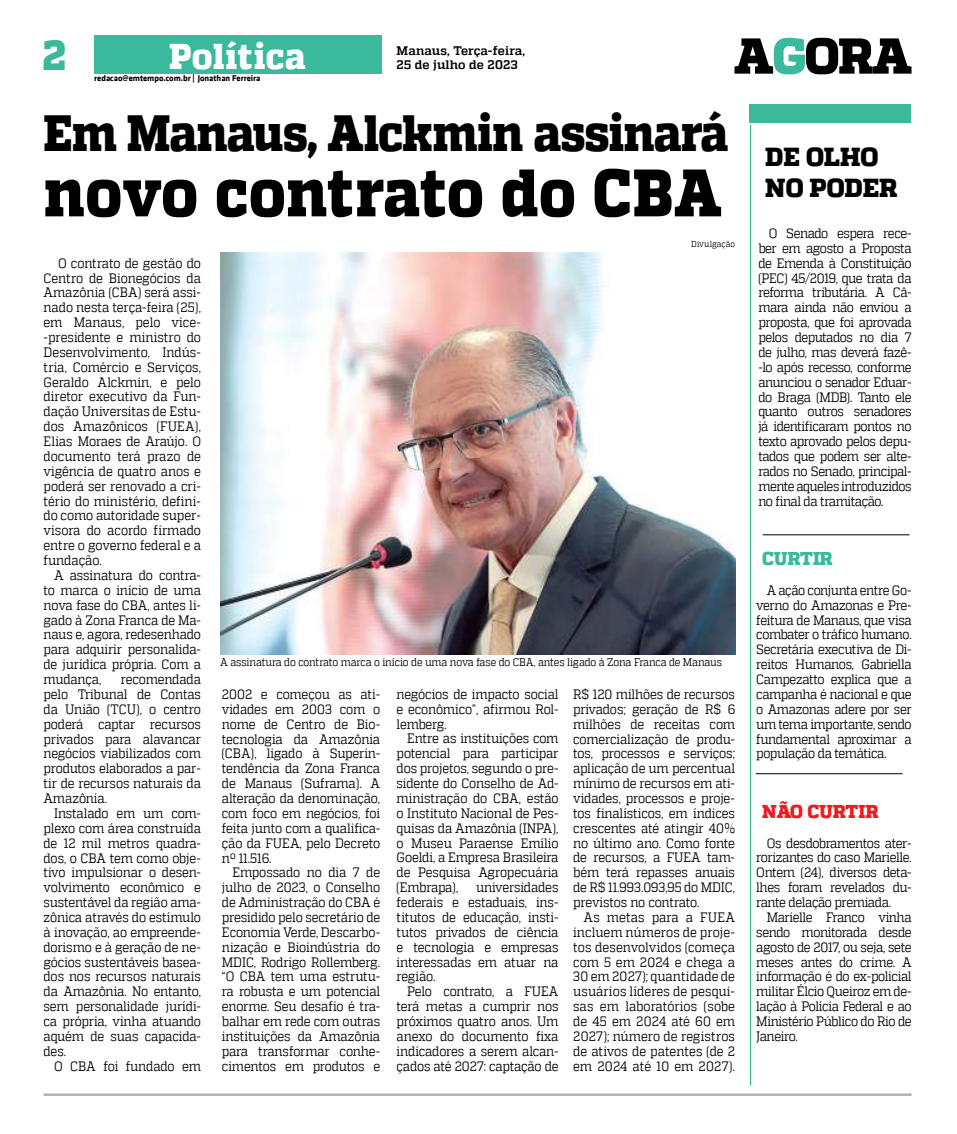
<style>
.page{position:relative;width:957px;height:1134px;background:#fff}
.page>*{position:absolute;margin:0;border:0;box-sizing:border-box;transform-origin:0 0}
.t1{font:800 66.88px "MW Quadon";letter-spacing:.005em;color:#000;scale:.89 1}
.t2{font:800 50.75px "MW Quadon";letter-spacing:-.025em;color:#000;scale:.89 1}
.t3{font:800 41.75px "MW Quadon";color:#3ab99c}
.t4{font:800 35.75px "MW Quadon";letter-spacing:.01em;color:#fff;scale:.94 1}
.t5{font:800 26px/31.2px "MW Quadon";color:#000}
.t6{font:800 18.62px "MW Quadon";color:#ed1c23}
.t7{font:800 18.62px "MW Quadon";color:#3ab99c}
.t8{font:13.62px/14.9px "MW Quadon";letter-spacing:-.015em;color:#000;text-align:justify;scale:.89 1}
.t9{font:700 12.38px "MW Quadon";letter-spacing:.01em;color:#000}
.t10{font:11.12px "MW Quadon";letter-spacing:-.015em;color:#000;scale:.89 1}
.t11{font:700 8.62px "MW Klavika Bd";color:#000}
.t12{font:8.62px "MW Quadon";letter-spacing:.01em;color:#000;scale:.89 1}
</style>
<div class="page">
<img style="left:220px;top:253px;width:515px;height:401px">
<div style="left:749px;top:104px;width:162px;height:19px;background:#3ab99c"></div>
<hr style="left:763px;top:534px;width:146px;height:1px;background:#000">
<hr style="left:756px;top:773px;width:146px;height:1px;background:#000">
<hr style="left:750px;top:125px;width:1px;height:960px;background:#3abb9d">
<hr style="left:44px;top:1093px;width:867px;height:3px;background:#b1b3b5">
<svg style="left:734px;top:38px;width:177px;height:36px"></svg>
<div style="left:94px;top:35px;width:288px;height:39px;background:#3ab99c"></div>
<h3 class="t3" style="left:42px;top:31px;width:25px">2</h3>
<h3 class="t4" style="left:169px;top:36px;width:147px">Política</h3>
<p class="t11" style="left:94px;top:72px;width:168px">redacao@emtempo.com.br | Jonathan Ferreira</p>
<p class="t9" style="left:397px;top:43px;width:130px">Manaus, Terça-feira,</p>
<p class="t9" style="left:397px;top:58px;width:123px">25 de julho de 2023</p>
<h2 class="t2" style="left:44px;top:103px;width:771px">Em Manaus, Alckmin assinará</h2>
<h1 class="t1" style="left:44px;top:154px;width:763px">novo contrato do CBA</h1>
<p class="t12" style="left:691px;top:239px;width:51px">Divulgação</p>
<p class="t8" style="left:44px;top:255px;width:178px;text-indent:14px">O contrato de gestão do Centro de Bionegócios da Amazônia (CBA) será assi&shy;nado nesta terça-feira (25), em Manaus, pelo vice--presidente e ministro do Desenvolvimento, Indús&shy;tria, Comércio e Serviços, Geraldo Alckmin, e pelo diretor executivo da Fun&shy;dação Universitas de Estu&shy;dos Amazônicos (FUEA), Elias Moraes de Araújo. O documento terá prazo de vigência de quatro anos e poderá ser renovado a cri&shy;tério do ministério, defini&shy;do como autoridade super&shy;visora do acordo firmado entre o governo federal e a fundação.</p>
<p class="t8" style="left:44px;top:568px;width:178px;text-indent:10px">A assinatura do contra&shy;to marca o início de uma nova fase do CBA, antes li&shy;gado à Zona Franca de Ma&shy;naus e, agora, redesenhado para adquirir personalida&shy;de jurídica própria. Com a mudança,</p>
<p class="t8" style="left:44px;top:672px;width:178px;text-indent:77px">recomendada pelo Tribunal de Contas da União (TCU), o centro poderá captar recursos privados para alavancar negócios viabilizados com produtos elaborados a par&shy;tir de recursos naturais da Amazônia.</p>
<p class="t8" style="left:44px;top:806px;width:178px;text-indent:10px">Instalado em um com&shy;plexo com área construída de 12 mil metros quadra&shy;dos, o CBA tem como obje&shy;tivo impulsionar o desen&shy;volvimento econômico e sustentável da região ama&shy;zônica através do estímulo à inovação, ao empreende&shy;dorismo e à geração de ne&shy;gócios sustentáveis basea&shy;dos nos recursos naturais da Amazônia. No entanto, sem personalidade jurídi&shy;ca própria, vinha atuando aquém de suas capacida&shy;des.</p>
<p class="t8" style="left:54px;top:1058px;width:167px">O CBA foi fundado em</p>
<p class="t10" style="left:220px;top:656px;width:565px">A assinatura do contrato marca o início de uma nova fase do CBA, antes ligado à Zona Franca de Manaus</p>
<p class="t8" style="left:222px;top:687px;width:179px">2002 e começou as ati&shy;vidades em 2003 com o nome de Centro de Bio&shy;tecnologia da Amazônia (CBA), ligado à Superin&shy;tendência da Zona Franca de Manaus (Suframa). A alteração da denominação, com foco em negócios, foi feita junto com a qualifica&shy;ção da FUEA, pelo Decreto nº 11.516.</p>
<p class="t8" style="left:222px;top:865px;width:179px;text-indent:10px">Empossado no dia 7 de julho de 2023, o Conselho de Administração do CBA é presidido pelo secretário de Economia Verde, Descarbo&shy;nização e Bioindústria do MDIC, Rodrigo Rollemberg. “O CBA tem uma estrutu&shy;ra robusta e um potencial enorme. Seu desafio é tra&shy;balhar em rede com outras instituições da Amazônia para transformar conhe&shy;cimentos em produtos e</p>
<p class="t8" style="left:397px;top:687px;width:183px">negócios de impacto social e econômico”, afirmou Rol&shy;lemberg.</p>
<p class="t8" style="left:397px;top:731px;width:183px;text-indent:10px">Entre as instituições com potencial para participar dos projetos, segundo o pre&shy;sidente do Conselho de Ad&shy;ministração do CBA, estão o Instituto Nacional de Pes&shy;quisas da Amazônia (INPA), o Museu Paraense Emílio Goeldi, a Empresa Brasileira de Pesquisa Agropecuária (Embrapa),</p>
<p class="t8" style="left:397px;top:880px;width:183px;text-indent:79px">universidades federais e estaduais, ins&shy;titutos de educação, insti&shy;tutos privados de ciência e tecnologia e empresas interessadas em atuar na região.</p>
<p class="t8" style="left:397px;top:984px;width:183px;text-indent:10px">Pelo contrato, a FUEA terá metas a cumprir nos próximos quatro anos. Um anexo do documento fixa indicadores a serem alcan&shy;çados até 2027: captação de</p>
<p class="t8" style="left:573px;top:687px;width:183px">R$ 120 milhões de recursos privados; geração de R$ 6 milhões de receitas com comercialização de produ&shy;tos, processos e serviços; aplicação de um percentual mínimo de recursos em ati&shy;vidades, processos e proje&shy;tos finalísticos, em índices crescentes até atingir 40% no último ano. Como fonte de recursos, a FUEA tam&shy;bém terá repasses anuais de R$ 11.993.093,95 do MDIC, previstos no contrato.</p>
<p class="t8" style="left:573px;top:910px;width:183px;text-indent:10px">As metas para a FUEA incluem números de proje&shy;tos desenvolvidos (começa com 5 em 2024 e chega a 30 em 2027); quantidade de usuários líderes de pesqui&shy;sas em laboratórios (sobe de 45 em 2024 até 60 em 2027); número de registros de ativos de patentes (de 2 em 2024 até 10 em 2027).</p>
<h3 class="t5" style="left:765px;top:142px;width:134px">DE OLHO<br>NO PODER</h3>
<p class="t8" style="left:758px;top:226px;width:174px;text-indent:10px">O Senado espera rece&shy;ber em agosto a Proposta de Emenda à Constituição (PEC) 45/2019, que trata da reforma tributária. A Câ&shy;mara ainda não enviou a proposta, que foi aprovada pelos deputados no dia 7 de julho, mas deverá fazê--lo após recesso, conforme anunciou o senador Eduar&shy;do Braga (MDB). Tanto ele quanto outros senadores já identificaram pontos no texto aprovado pelos depu&shy;tados que podem ser alte&shy;rados no Senado, principal&shy;mente aqueles introduzidos no final da tramitação.</p>
<h3 class="t7" style="left:762px;top:547px;width:72px">CURTIR</h3>
<p class="t8" style="left:756px;top:582px;width:176px;text-indent:10px">A ação conjunta entre Go&shy;verno do Amazonas e Pre&shy;feitura de Manaus, que visa combater o tráfico humano.<br>Secretária executiva de Di&shy;reitos Humanos, Gabriella Campezatto explica que a campanha é nacional e que o Amazonas adere por ser um tema importante, sendo fundamental aproximar a população da temática.</p>
<h3 class="t6" style="left:762px;top:800px;width:118px">NÃO CURTIR</h3>
<p class="t8" style="left:756px;top:835px;width:176px;text-indent:10px">Os desdobramentos ater&shy;rorizantes do caso Marielle.<br>Ontem (24), diversos deta&shy;lhes foram revelados du&shy;rante delação premiada.</p>
<p class="t8" style="left:756px;top:910px;width:176px;text-indent:10px">Marielle Franco vinha sendo monitorada desde agosto de 2017, ou seja, sete meses antes do crime. A informação é do ex-policial militar Élcio Queiroz em de&shy;lação à Polícia Federal e ao Ministério Público do Rio de Janeiro.</p>
</div>
